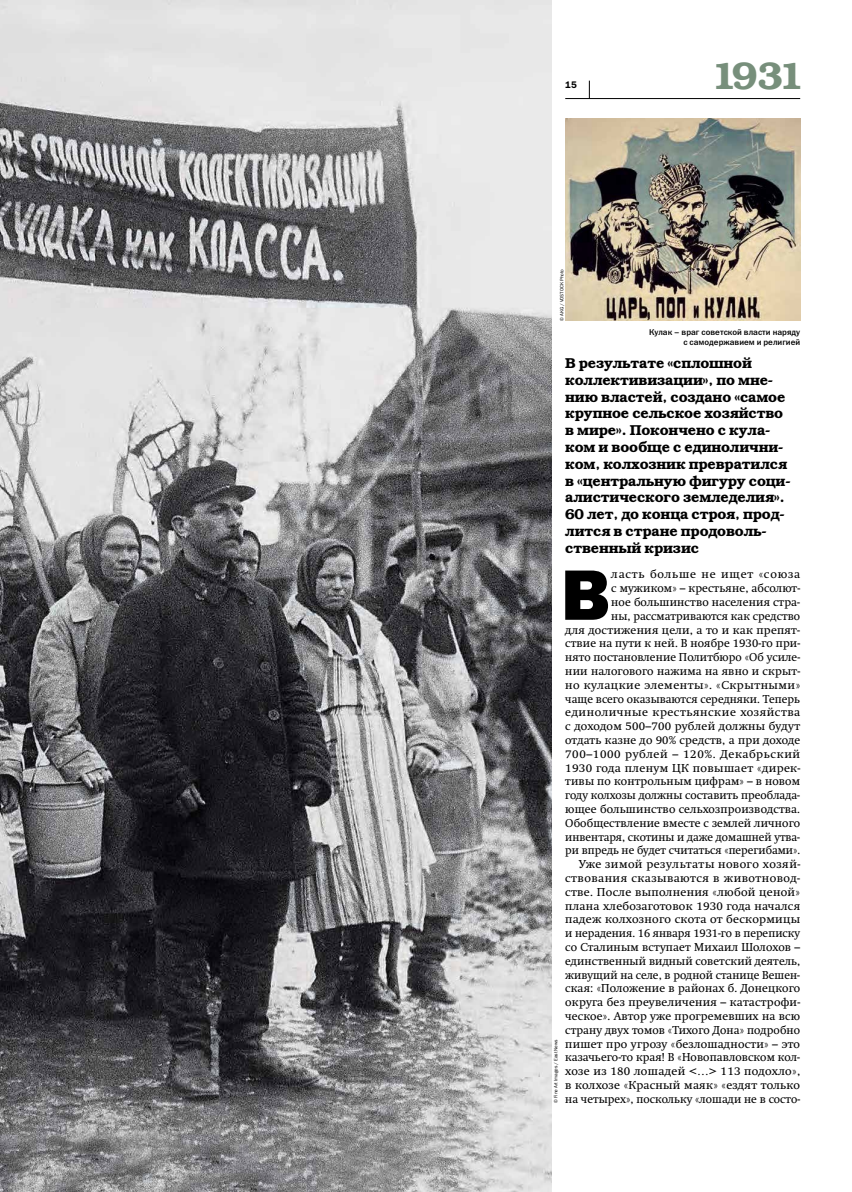
<style>
.page{position:relative;width:852px;height:1192px;background:#fff}
.page>*{position:absolute;margin:0;border:0;box-sizing:border-box;transform-origin:0 0}
.t1{font:71.75px "Franklin Gothic Heavy C";color:#000}
.t2{font:38.38px "Bookman Demi ITC";color:#778f7b}
.t3{font:14.38px/16.8px "Bookman Demi ITC";letter-spacing:-.01em;color:#000}
.t4{font:11.38px/13.8px "Swift C";letter-spacing:.015em;color:#000;text-align:right}
.t5{font:9.62px "Franklin Gothic Demi C";color:#000}
.t6{font:8.38px/9.6px "Franklin Gothic Medium C";color:#000;text-align:right}
.t7{font:4.75px "Franklin Gothic Book C";color:#000}
</style>
<div class="page">
<hr style="left:565px;top:98px;width:234px;height:1px;background:#000">
<svg style="left:588px;top:81px;width:1px;height:18px"></svg>
<img style="left:0;top:1px;width:551px;height:1190px">
<img style="left:565px;top:118px;width:234px;height:203px">
<p class="t5" style="left:565px;top:79px;width:13px">15</p>
<p class="t7" style="left:559px;top:321px;width:53px;rotate:-90deg">© AKG / VOSTOCK Photo</p>
<h2 class="t2" style="left:710px;top:52px;width:94px">1931</h2>
<p class="t6" style="left:649px;top:327px;width:152px">Кулак – враг советской власти наряду с самодержавием и религией</p>
<p class="t3" style="left:565px;top:355px;width:227px">В результате «сплошной коллективизации», по мне&shy;нию властей, создано «самое крупное сельское хозяйство в мире». Покончено с кула&shy;ком и вообще с единолични&shy;ком, колхозник превратился в «центральную фигуру соци&shy;алистического земледелия».<br>60 лет, до конца строя, прод&shy;лится в стране продоволь&shy;ственный кризис</p>
<h1 class="t1" style="left:560px;top:554px;width:51px">В</h1>
<p class="t4" style="left:565px;top:568px;width:236px">ласть больше не ищет «союза<br>с мужиком» – крестьяне, абсолют-<br>ное большинство населения стра-<br>ны, рассматриваются как средство<br>для достижения цели, а то и как препят&shy;ствие на пути к ней. В ноябре 1930-го при&shy;нято постановление Политбюро «Об усиле&shy;нии налогового нажима на явно и скрыт&shy;но кулацкие элементы». «Скрытными» чаще всего оказываются середняки. Теперь единоличные крестьянские хозяйства с доходом 500–700 рублей должны будут отдать казне до 90% средств, а при доходе 700–1000 рублей – 120%. Декабрьский 1930 года пленум ЦК повышает «дирек&shy;тивы по контрольным цифрам» – в новом году колхозы должны составить преоблада&shy;ющее большинство сельхозпроизводства.<br>Обобществление вместе с землей личного инвентаря, скотины и даже домашней утва&shy;ри впредь не будет считаться «перегибами».<br>Уже зимой результаты нового хозяй&shy;ствования сказываются в животновод&shy;стве. После выполнения «любой ценой» плана хлебозаготовок 1930 года начался падеж колхозного скота от бескормицы и нерадения. 16 января 1931-го в переписку со Сталиным вступает Михаил Шолохов – единственный видный советский деятель, живущий на селе, в родной станице Вешен&shy;ская: «Положение в районах б. Донецкого округа без преувеличения – катастрофи&shy;ческое». Автор уже прогремевших на всю страну двух томов «Тихого Дона» подробно пишет про угрозу «безлошадности» – это казачьего-то края! В «Новопавловском кол&shy;хозе из 180 лошадей &lt;…&gt; 113 подохло», в колхозе «Красный маяк» «ездят только на четырех», поскольку «лошади не в состо-</p>
<p class="t7" style="left:553px;top:1103px;width:65px;rotate:-90deg">© Fine Art Images / East News</p>
</div>
